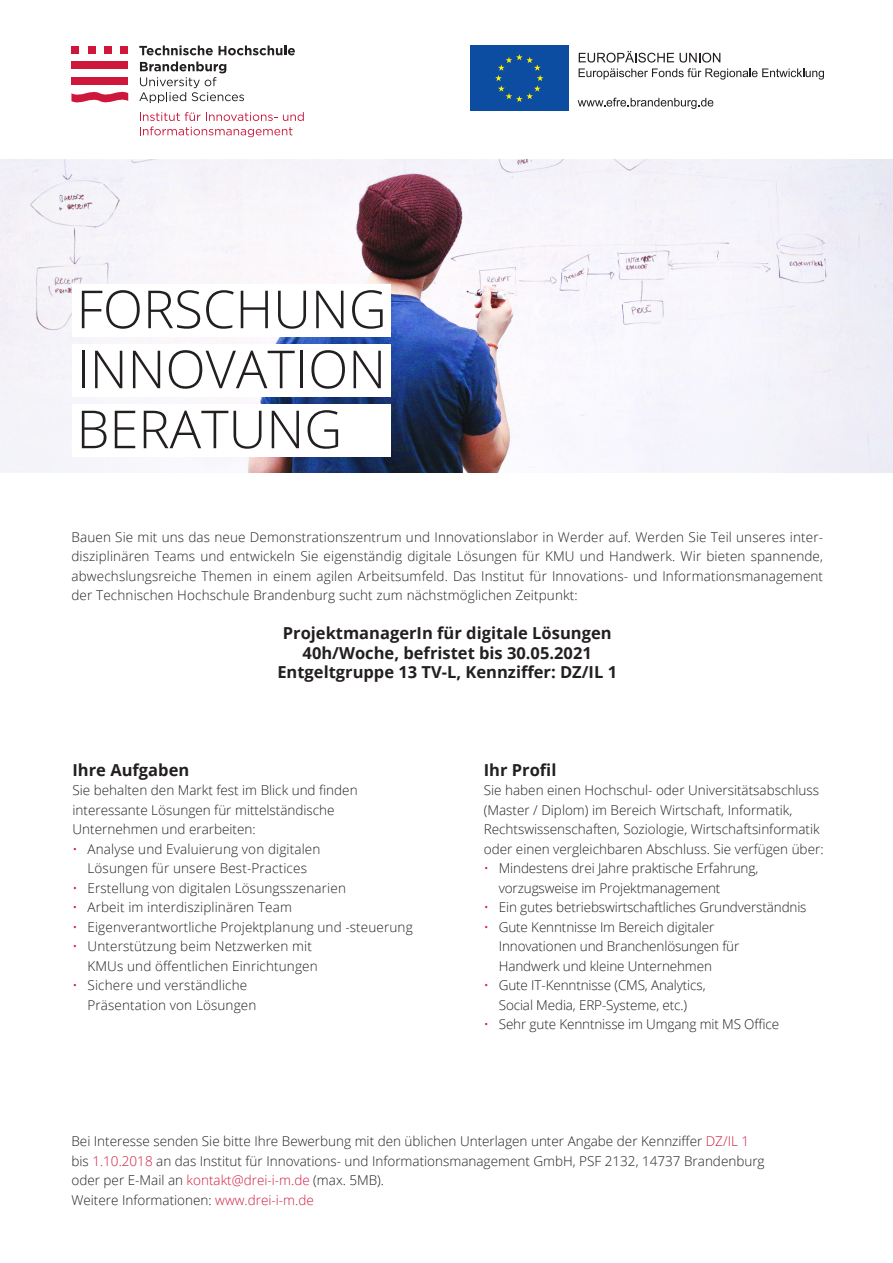
<style>
.page{position:relative;width:893px;height:1263px;background:#fff}
.page>*{position:absolute;margin:0;border:0;box-sizing:border-box;transform-origin:0 0}
.Head{font:300 52.5px "Open Sans";color:#231f20}
.mitte{font:700 16.5px "Open Sans";color:#231f20}
.Text-besonders_B{font:700 16.5px "Open Sans";color:#231f20}
.Fließtext{font:300 13.5px/19.5px "Open Sans";letter-spacing:.01em;color:#231f20}
.Fließtext_links{font:300 13.5px/19.5px "Open Sans";color:#231f20}
.Fließtext-2{font:300 13.5px/19.5px "Open Sans";letter-spacing:-.01em;color:#231f20}
.s1{color:#cf1d40}
</style>
<div class="page">
<div style="left:470px;top:45px;width:98px;height:66px;background:#0d4da1"></div>
<svg style="left:495px;top:54px;width:48px;height:48px"></svg>
<svg style="left:579px;top:51px;width:245px;height:29px"></svg>
<svg style="left:578px;top:98px;width:135px;height:11px"></svg>
<svg style="left:139px;top:45px;width:74px;height:10px"></svg>
<svg style="left:219px;top:45px;width:76px;height:10px"></svg>
<svg style="left:139px;top:62px;width:105px;height:41px"></svg>
<svg style="left:71px;top:91px;width:57px;height:12px"></svg>
<div style="left:71px;top:46px;width:8px;height:7px;background:#cd183b"></div>
<div style="left:71px;top:61px;width:57px;height:8px;background:#cd183b"></div>
<div style="left:71px;top:77px;width:57px;height:8px;background:#cd183b"></div>
<div style="left:88px;top:46px;width:8px;height:7px;background:#cd183b"></div>
<div style="left:104px;top:46px;width:8px;height:7px;background:#cd183b"></div>
<div style="left:120px;top:46px;width:8px;height:7px;background:#cd183b"></div>
<svg style="left:140px;top:112px;width:164px;height:25px"></svg>
<img style="left:0;top:159px;width:893px;height:313px">
<div style="left:72px;top:284px;width:319px;height:53px;background:#fff"></div>
<div style="left:72px;top:344px;width:319px;height:53px;background:#fff"></div>
<div style="left:72px;top:404px;width:319px;height:53px;background:#fff"></div>
<p class="Head" style="left:77px;top:273px;width:312px">FORSCHUNG</p>
<p class="Head" style="left:77px;top:333px;width:311px">INNOVATION</p>
<p class="Head" style="left:77px;top:393px;width:267px">BERATUNG</p>
<p class="Fließtext" style="left:71px;top:526px;width:753px;text-align:justify">Bauen Sie mit uns das neue Demonstrationszentrum und Innovationslabor in Werder auf. Werden Sie Teil unseres inter&shy;disziplinären Teams und entwickeln Sie eigenständig digitale Lösungen für KMU und Handwerk. Wir bieten spannende, abwechslungsreiche Themen in einem agilen Arbeitsumfeld. Das Institut für Innovations- und Informationsmanagement der Technischen Hochschule Brandenburg sucht zum nächstmöglichen Zeitpunkt:</p>
<p class="mitte" style="left:283px;top:621px;width:330px">ProjektmanagerIn für digitale Lösungen</p>
<p class="mitte" style="left:303px;top:641px;width:291px">40h/Woche, befristet bis 30.05.2021</p>
<p class="mitte" style="left:277px;top:660px;width:341px">Entgeltgruppe 13 TV-L, Kennziffer: DZ/IL 1</p>
<p class="Text-besonders_B" style="left:73px;top:758px;width:118px">Ihre Aufgaben</p>
<p class="Fließtext_links" style="left:73px;top:780px;width:287px">Sie behalten den Markt fest im Blick und finden interessante Lösungen für mittelständische<br>Unternehmen und erarbeiten:</p>
<p class="Fließtext" style="left:73px;top:838px;width:249px;text-align:center"><span class="s1">•</span> Analyse und Evaluierung von digitalen<br>Lösungen für unsere Best-Practices</p>
<p class="Fließtext" style="left:73px;top:877px;width:275px"><span class="s1">•</span> Erstellung von digitalen Lösungsszenarien</p>
<p class="Fließtext" style="left:73px;top:897px;width:221px"><span class="s1">•</span> Arbeit im interdisziplinären Team</p>
<p class="Fließtext" style="left:73px;top:916px;width:342px"><span class="s1">•</span> Eigenverantwortliche Projektplanung und -steuerung</p>
<p class="Fließtext" style="left:88px;top:936px;width:232px;text-indent:-15px"><span class="s1">•</span> Unterstützung beim Netzwerken mit<br>KMUs und öffentlichen Einrichtungen</p>
<p class="Fließtext" style="left:88px;top:975px;width:170px;text-indent:-15px"><span class="s1">•</span> Sichere und verständliche<br>Präsentation von Lösungen</p>
<p class="Text-besonders_B" style="left:484px;top:758px;width:74px">Ihr Profil</p>
<p class="Fließtext_links" style="left:484px;top:780px;width:341px">Sie haben einen Hochschul- oder Universitätsabschluss (Master / Diplom) im Bereich Wirtschaft, Informatik, Rechtswissenschaften, Soziologie, Wirtschaftsinformatik oder einen vergleichbaren Abschluss. Sie verfügen über:</p>
<p class="Fließtext-2" style="left:499px;top:858px;width:261px;text-indent:-15px"><span class="s1">•</span> Mindestens drei Jahre praktische Erfahrung, vorzugsweise im Projektmanagement</p>
<p class="Fließtext-2" style="left:484px;top:897px;width:324px"><span class="s1">•</span> Ein gutes betriebswirtschaftliches Grundverständnis</p>
<p class="Fließtext-2" style="left:499px;top:916px;width:242px;text-indent:-15px"><span class="s1">•</span> Gute Kenntnisse Im Bereich digitaler<br>Innovationen und Branchenlösungen für<br>Handwerk und kleine Unternehmen</p>
<p class="Fließtext-2" style="left:484px;top:975px;width:223px;text-align:center"><span class="s1">•</span> Gute IT-Kenntnisse (CMS, Analytics,<br>Social Media, ERP-Systeme, etc.)</p>
<p class="Fließtext-2" style="left:484px;top:1014px;width:297px"><span class="s1">•</span> Sehr gute Kenntnisse im Umgang mit MS Office</p>
<p class="Fließtext_links" style="left:71px;top:1131px;width:695px">Bei Interesse senden Sie bitte Ihre Bewerbung mit den üblichen Unterlagen unter Angabe der Kennziffer <span class="s1">DZ/IL 1 </span>bis <span class="s1">1.10.2018</span> an das Institut für Innovations- und Informationsmanagement GmbH, PSF 2132, 14737 Brandenburg oder per E-Mail an <span class="s1">kontakt@drei-i-m.de</span> (max. 5MB).</p>
<p class="Fließtext_links" style="left:71px;top:1189px;width:244px">Weitere Informationen: <span class="s1">www.drei-i-m.de</span></p>
</div>
